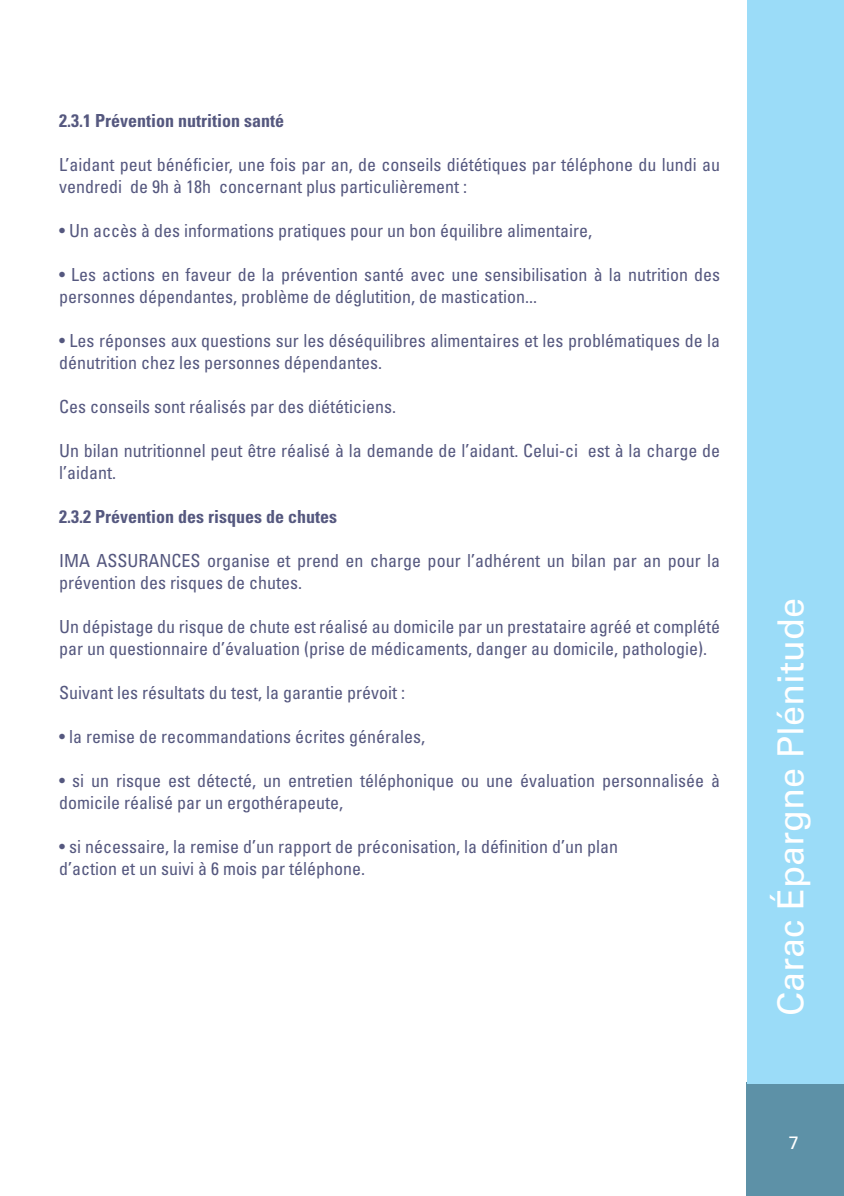
<style>
.page{position:relative;width:844px;height:1196px;background:#fff}
.page>*{position:absolute;margin:0;border:0;box-sizing:border-box;transform-origin:0 0}
.t1{font:36px "Univers LT Std";color:#fff}
.t2{font:condensed 18px/22px "Univers LT Std";color:#55587f}
.t3{font:700 condensed 18px "Univers LT Std";color:#55587f}
.t4{font:18px "Univers LT Std";color:#fff}
</style>
<div class="page">
<div style="left:746px;top:1081px;width:98px;height:114px;background:#5d91a7"></div>
<div style="left:747px;top:0;width:97px;height:1083px;background:#9bdcf8"></div>
<p class="t3" style="left:59px;top:109px;width:226px">2.3.1 Prévention nutrition santé</p>
<p class="t2" style="left:59px;top:153px;width:662px">L’aidant peut bénéficier, une fois par an, de conseils diététiques par téléphone du lundi au vendredi de 9h à 18h concernant plus particulièrement :</p>
<p class="t2" style="left:59px;top:219px;width:534px">• Un accès à des informations pratiques pour un bon équilibre alimentaire,</p>
<p class="t2" style="left:59px;top:263px;width:662px">• Les actions en faveur de la prévention santé avec une sensibilisation à la nutrition des personnes dépendantes, problème de déglutition, de mastication...</p>
<p class="t2" style="left:59px;top:329px;width:663px">• Les réponses aux questions sur les déséquilibres alimentaires et les problématiques de la dénutrition chez les personnes dépendantes.</p>
<p class="t2" style="left:59px;top:395px;width:338px">Ces conseils sont réalisés par des diététiciens.</p>
<p class="t2" style="left:59px;top:439px;width:662px">Un bilan nutritionnel peut être réalisé à la demande de l’aidant. Celui-ci est à la charge de l’aidant.</p>
<p class="t3" style="left:59px;top:505px;width:279px">2.3.2 Prévention des risques de chutes</p>
<p class="t2" style="left:59px;top:549px;width:662px">IMA ASSURANCES organise et prend en charge pour l’adhérent un bilan par an pour la prévention des risques de chutes.</p>
<p class="t2" style="left:59px;top:615px;width:662px">Un dépistage du risque de chute est réalisé au domicile par un prestataire agréé et complété par un questionnaire d’évaluation (prise de médicaments, danger au domicile, pathologie).</p>
<p class="t2" style="left:59px;top:681px;width:347px">Suivant les résultats du test, la garantie prévoit :</p>
<p class="t2" style="left:59px;top:725px;width:367px">• la remise de recommandations écrites générales,</p>
<p class="t2" style="left:59px;top:769px;width:662px">• si un risque est détecté, un entretien téléphonique ou une évaluation personnalisée à domicile réalisé par un ergothérapeute,</p>
<p class="t2" style="left:59px;top:835px;width:560px">• si nécessaire, la remise d’un rapport de préconisation, la définition d’un plan d’action et un suivi à 6 mois par téléphone.</p>
<h1 class="t1" style="left:769px;top:1015px;width:420px;rotate:-90deg">Carac Épargne Plénitude</h1>
<p class="t4" style="left:788px;top:1131px;width:12px">7</p>
</div>
